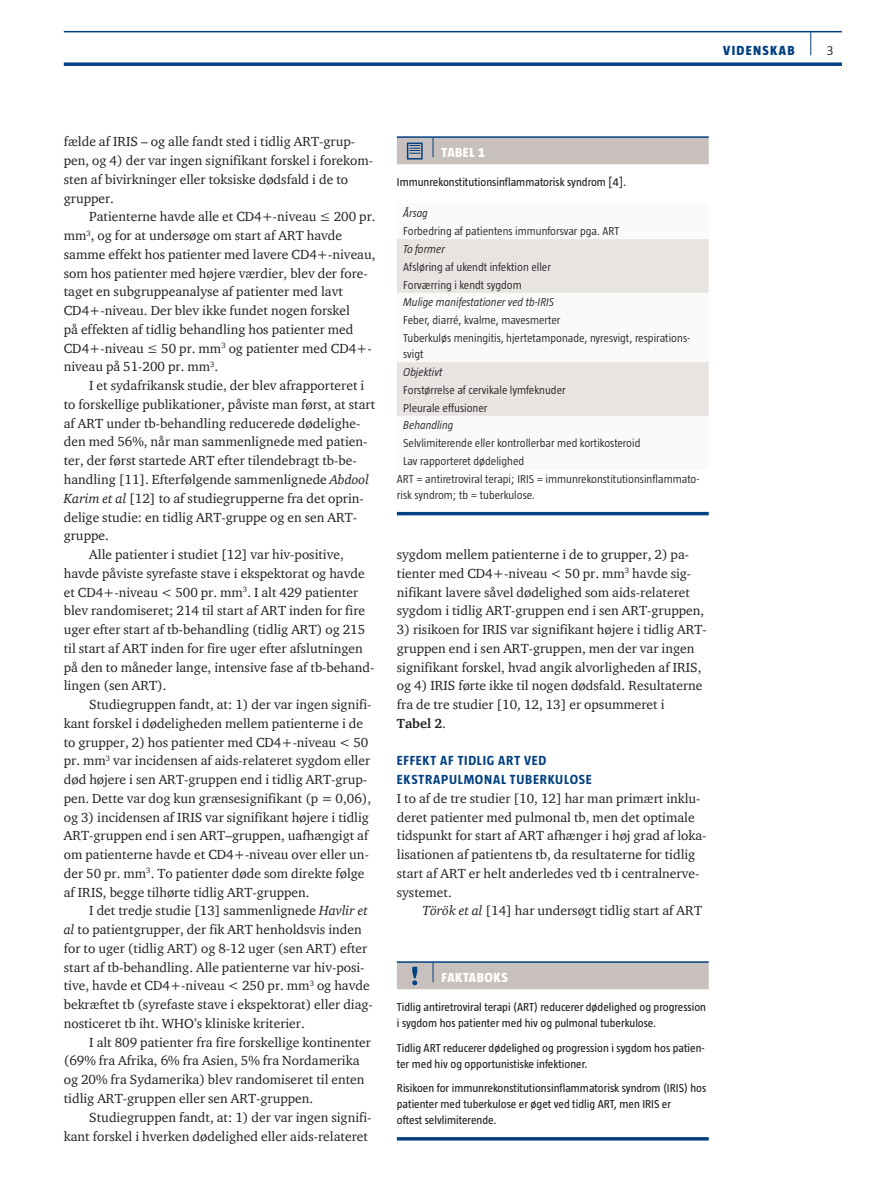
<style>
.page{position:relative;width:893px;height:1191px;background:#fff}
.page>*{position:absolute;margin:0;border:0;box-sizing:border-box;transform-origin:0 0}
.t1{font:13.5px/18.8px "ITC Charter Com";color:#231f20}
.t2{font:700 13.5px/18.8px "Taz";letter-spacing:.055em;color:#014081}
.t3{font:800 13.5px "Taz";color:#fff}
.t4{font:800 13.5px "Taz";letter-spacing:.095em;color:#014081}
.t5{font:300 13.5px "Taz";color:#231f20}
.t6{font:300 11.7px/17.9px "Taz";color:#231f20}
.t7{font:11.7px/15.8px "Taz";color:#231f20}
.t8{font:italic 300 11.7px "Taz";color:#231f20}
.s1{font-style:italic}
.s2{font-weight:700}
</style>
<div class="page">
<hr style="left:64px;top:31px;width:778px;height:1px;background:#014081">
<svg style="left:64px;top:62px;width:778px;height:4px;background:#235991"></svg>
<svg style="left:810px;top:32px;width:1px;height:23px"></svg>
<hr style="left:397px;top:136px;width:36px;height:2px;background:#014081">
<hr style="left:433px;top:136px;width:276px;height:2px;background:#014081">
<div style="left:397px;top:137px;width:312px;height:27px;background:#c7c0bc"></div>
<svg style="left:397px;top:239px;width:312px;height:177px;fill:#e7e4e2"></svg>
<hr style="left:397px;top:512px;width:312px;height:3px;background:#014081">
<hr style="left:397px;top:961px;width:36px;height:1px;background:#014081">
<hr style="left:433px;top:961px;width:276px;height:1px;background:#014081">
<div style="left:397px;top:962px;width:312px;height:27px;background:#c7c0bc"></div>
<hr style="left:397px;top:1137px;width:312px;height:3px;background:#014081">
<p class="t4" style="left:723px;top:43px;width:73px">VIDENSKAB</p>
<p class="t5" style="left:827px;top:43px;width:8px">3</p>
<p class="t1" style="left:64px;top:132px;width:311px">fælde af IRIS – og alle fandt sted i tidlig ART-grup&shy;pen, og 4) der var ingen signifikant forskel i forekom&shy;sten af bivirkninger eller toksiske dødsfald i de to grupper.</p>
<p class="t1" style="left:64px;top:207px;width:313px;text-indent:26px">Patienterne havde alle et CD4+-niveau ≤ 200 pr. mm<sup>3</sup>, og for at undersøge om start af ART havde samme effekt hos patienter med lavere CD4+-niveau, som hos patienter med højere værdier, blev der fore&shy;taget en subgruppeanalyse af patienter med lavt CD4+-niveau. Der blev ikke fundet nogen forskel<br>på effekten af tidlig behandling hos patienter med CD4+-niveau ≤ 50 pr. mm<sup>3</sup> og patienter med CD4+- niveau på 51-200 pr. mm<sup>3</sup>.</p>
<p class="t1" style="left:89px;top:376px;width:276px">I et sydafrikansk studie, der blev afrapporteret i</p>
<p class="t1" style="left:64px;top:395px;width:313px">to forskellige publikationer, påviste man først, at start</p>
<p class="t1" style="left:64px;top:413px;width:298px">af ART under tb-behandling reducerede dødelighe-</p>
<p class="t1" style="left:64px;top:432px;width:305px">den med 56%, når man sammenlignede med patien-</p>
<p class="t1" style="left:64px;top:451px;width:294px">ter, der først startede ART efter tilendebragt tb-be-</p>
<p class="t1" style="left:64px;top:470px;width:307px">handling [11]. Efterfølgende sammenlignede <span class="s1">Abdool</span></p>
<p class="t1" style="left:64px;top:488px;width:302px"><span class="s1">Karim et al</span> [12] to af studiegrupperne fra det oprin-</p>
<p class="t1" style="left:64px;top:507px;width:295px">delige studie: en tidlig ART-gruppe og en sen ART-</p>
<p class="t1" style="left:64px;top:526px;width:47px">gruppe.</p>
<p class="t1" style="left:89px;top:545px;width:256px">Alle patienter i studiet [12] var hiv-positive,</p>
<p class="t1" style="left:64px;top:563px;width:302px">havde påviste syrefaste stave i ekspektorat og havde</p>
<p class="t1" style="left:64px;top:582px;width:296px">et CD4+-niveau &lt; 500 pr. mm<sup>3</sup>. I alt 429 patienter</p>
<p class="t1" style="left:64px;top:601px;width:303px">blev randomiseret; 214 til start af ART inden for fire</p>
<p class="t1" style="left:64px;top:620px;width:303px">uger efter start af tb-behandling (tidlig ART) og 215</p>
<p class="t1" style="left:64px;top:638px;width:300px">til start af ART inden for fire uger efter afslutningen</p>
<p class="t1" style="left:64px;top:657px;width:312px">på den to måneder lange, intensive fase af tb-behand-</p>
<p class="t1" style="left:64px;top:676px;width:104px">lingen (sen ART).</p>
<p class="t1" style="left:89px;top:695px;width:284px">Studiegruppen fandt, at: 1) der var ingen signifi-</p>
<p class="t1" style="left:64px;top:713px;width:301px">kant forskel i dødeligheden mellem patienterne i de</p>
<p class="t1" style="left:64px;top:732px;width:306px">to grupper, 2) hos patienter med CD4+-niveau &lt; 50</p>
<p class="t1" style="left:64px;top:751px;width:308px">pr. mm<sup>3</sup> var incidensen af aids-relateret sygdom eller</p>
<p class="t1" style="left:64px;top:770px;width:305px">død højere i sen ART-gruppen end i tidlig ART-grup-</p>
<p class="t1" style="left:64px;top:788px;width:309px">pen. Dette var dog kun grænsesignifikant (p = 0,06),</p>
<p class="t1" style="left:64px;top:807px;width:307px">og 3) incidensen af IRIS var signifikant højere i tidlig</p>
<p class="t1" style="left:64px;top:826px;width:306px">ART-gruppen end i sen ART–gruppen, uafhængigt af</p>
<p class="t1" style="left:64px;top:845px;width:307px">om patienterne havde et CD4+-niveau over eller un-</p>
<p class="t1" style="left:64px;top:863px;width:302px">der 50 pr. mm<sup>3</sup>. To patienter døde som direkte følge</p>
<p class="t1" style="left:64px;top:882px;width:247px">af IRIS, begge tilhørte tidlig ART-gruppen.</p>
<p class="t1" style="left:89px;top:901px;width:280px">I det tredje studie [13] sammenlignede <span class="s1">Havlir et</span></p>
<p class="t1" style="left:64px;top:920px;width:299px"><span class="s1">al</span> to patientgrupper, der fik ART henholdsvis inden</p>
<p class="t1" style="left:64px;top:938px;width:305px">for to uger (tidlig ART) og 8-12 uger (sen ART) efter</p>
<p class="t1" style="left:64px;top:957px;width:302px">start af tb-behandling. Alle patienterne var hiv-posi-</p>
<p class="t1" style="left:64px;top:976px;width:307px">tive, havde et CD4+-niveau &lt; 250 pr. mm<sup>3</sup> og havde</p>
<p class="t1" style="left:64px;top:995px;width:311px">bekræftet tb (syrefaste stave i ekspektorat) eller diag-</p>
<p class="t1" style="left:64px;top:1013px;width:243px">nosticeret tb iht. WHO’s kliniske kriterier.</p>
<p class="t1" style="left:89px;top:1032px;width:283px">I alt 809 patienter fra fire forskellige kontinenter</p>
<p class="t1" style="left:64px;top:1051px;width:297px">(69% fra Afrika, 6% fra Asien, 5% fra Nordamerika</p>
<p class="t1" style="left:64px;top:1070px;width:302px">og 20% fra Sydamerika) blev randomiseret til enten</p>
<p class="t1" style="left:64px;top:1088px;width:251px">tidlig ART-gruppen eller sen ART-gruppen.</p>
<p class="t1" style="left:89px;top:1107px;width:284px">Studiegruppen fandt, at: 1) der var ingen signifi-</p>
<p class="t1" style="left:64px;top:1126px;width:306px">kant forskel i hverken dødelighed eller aids-relateret</p>
<p class="t3" style="left:441px;top:145px;width:45px">TABE L 1</p>
<p class="t7" style="left:397px;top:174px;width:231px">Immunrekonstitutionsinflammatorisk syndrom [4].</p>
<p class="t8" style="left:403px;top:206px;width:26px">Årsag</p>
<p class="t6" style="left:403px;top:222px;width:218px">Forbedring af patientens immunforsvar pga. ART</p>
<p class="t8" style="left:403px;top:242px;width:43px">To former</p>
<p class="t6" style="left:403px;top:258px;width:149px">Afsløring af ukendt infektion eller<br>Forværring i kendt sygdom</p>
<p class="t8" style="left:403px;top:296px;width:152px">Mulige manifestationer ved tb-IRIS</p>
<p class="t6" style="left:403px;top:311px;width:288px">Feber, diarré, kvalme, mavesmerter<br>Tuberkuløs meningitis, hjertetamponade, nyresvigt, respirations-</p>
<p class="t6" style="left:403px;top:345px;width:22px">svigt</p>
<p class="t8" style="left:403px;top:365px;width:41px">Objektivt</p>
<p class="t6" style="left:403px;top:380px;width:164px">Forstørrelse af cervikale lymfeknuder<br>Pleurale effusioner</p>
<p class="t8" style="left:403px;top:419px;width:52px">Behandling</p>
<p class="t6" style="left:403px;top:434px;width:239px">Selvlimiterende eller kontrollerbar med kortikosteroid</p>
<p class="t6" style="left:403px;top:452px;width:122px">Lav rapporteret dødelighed</p>
<p class="t6" style="left:397px;top:470px;width:304px">ART = antiretroviral terapi; IRIS = immunrekonstitutionsinflammato-</p>
<p class="t6" style="left:397px;top:486px;width:140px">risk syndrom; tb = tuberkulose.</p>
<p class="t1" style="left:397px;top:545px;width:309px">sygdom mellem patienterne i de to grupper, 2) pa&shy;tienter med CD4+-niveau &lt; 50 pr. mm<sup>3</sup> havde sig&shy;nifikant lavere såvel dødelighed som aids-relateret sygdom i tidlig ART-gruppen end i sen ART-gruppen,</p>
<p class="t1" style="left:397px;top:620px;width:311px">3) risikoen for IRIS var signifikant højere i tidlig ART&shy;gruppen end i sen ART-gruppen, men der var ingen signifikant forskel, hvad angik alvorligheden af IRIS, og 4) IRIS førte ikke til nogen dødsfald. Resultaterne fra de tre studier [10, 12, 13] er opsummeret i<br><span class="s2">Tabel 2</span>.</p>
<p class="t2" style="left:397px;top:751px;width:196px">EFFEKT AF TIDLIG ART VED<br>EKSTRAPULMONAL TUBERKULOSE</p>
<p class="t1" style="left:397px;top:788px;width:311px">I to af de tre studier [10, 12] har man primært inklu&shy;deret patienter med pulmonal tb, men det optimale tidspunkt for start af ART afhænger i høj grad af loka&shy;lisationen af patientens tb, da resultaterne for tidlig start af ART er helt anderledes ved tb i centralnerve&shy;systemet.</p>
<p class="t1" style="left:422px;top:901px;width:281px"><span class="s1">Török et al</span> [14] har undersøgt tidlig start af ART</p>
<p class="t3" style="left:441px;top:970px;width:15px">FAKTAB</p>
<p class="t3" style="left:484px;top:970px;width:17px">OKS</p>
<p class="t7" style="left:397px;top:999px;width:311px">Tidlig antiretroviral terapi (ART) reducerer dødelighed og progression i sygdom hos patienter med hiv og pulmonal tuberkulose.</p>
<p class="t7" style="left:397px;top:1040px;width:309px">Tidlig ART reducerer dødelighed og progression i sygdom hos patien&shy;ter med hiv og opportunistiske infektioner.</p>
<p class="t7" style="left:397px;top:1080px;width:311px">Risikoen for immunrekonstitutionsinflammatorisk syndrom (IRIS) hos patienter med tuberkulose er øget ved tidlig ART, men IRIS er<br>oftest selvlimiterende.</p>
</div>
